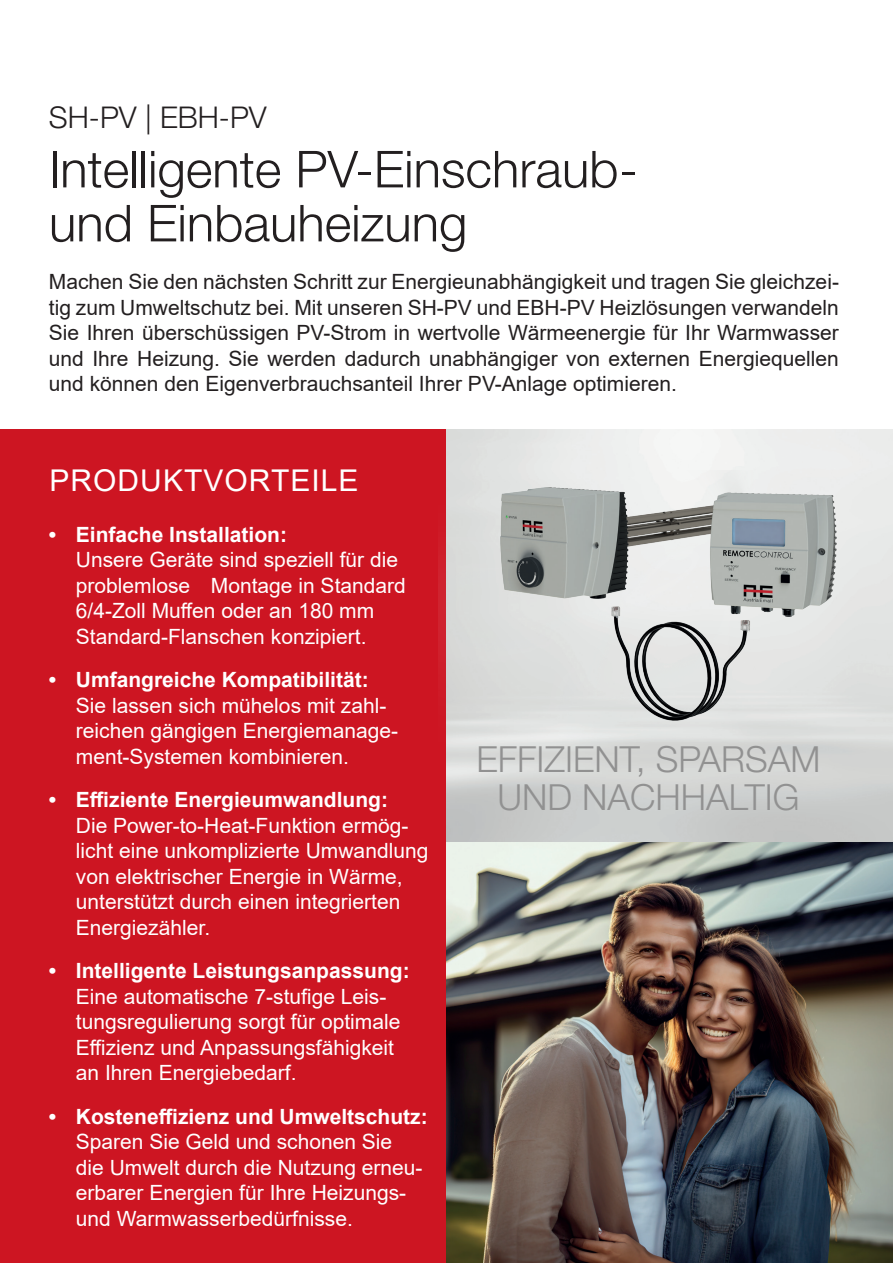
<style>
.page{position:relative;width:893px;height:1263px;background:#fff}
.page>*{position:absolute;margin:0;border:0;box-sizing:border-box;transform-origin:0 0}
.t1{font:300 51px "Helvetica Neue LT Std";color:#231f20}
.t2{font:300 36px "Helvetica Neue LT Std";color:#919191}
.t3{font:30px "Arial";letter-spacing:.035em;color:#fff}
.t4{font:300 30px "Helvetica Neue LT Std";color:#231f20}
.t5{font:21px/25.5px "Arial";color:#fff}
.t6{font:21px/25.5px "Arial";color:#231f20;text-align:justify}
.s1{font-weight:700}
</style>
<div class="page">
<div style="left:0;top:429px;width:446px;height:834px;background:#cd1522"></div>
<img style="left:438px;top:470px;width:442px;height:271px">
<img style="left:446px;top:842px;width:447px;height:421px">
<p class="t4" style="left:49px;top:99px;width:219px">SH-PV | EBH-PV</p>
<p class="t1" style="left:49px;top:138px;width:590px">Intelligente PV-Einschraub-</p>
<p class="t1" style="left:49px;top:192px;width:420px">und Einbauheizung</p>
<p class="t6" style="left:49px;top:269px;width:792px">Machen Sie den nächsten Schritt zur Energieunabhängigkeit und tragen Sie gleichzei&shy;tig zum Umweltschutz bei. Mit unseren SH-PV und EBH-PV Heizlösungen verwandeln Sie Ihren überschüssigen PV-Strom in wertvolle Wärmeenergie für Ihr Warmwasser und Ihre Heizung. Sie werden dadurch unabhängiger von externen Energiequellen und können den Eigenverbrauchsanteil Ihrer PV-Anlage optimieren.</p>
<p class="t3" style="left:49px;top:460px;width:311px">PRODUKTVORTEILE</p>
<p class="t5" style="left:76px;top:522px;width:331px;text-indent:-27px"><span class="s1">• Einfache Installation:<br></span>Unsere Geräte sind speziell für die problemlose Montage in Standard<br>6/4-Zoll Muffen oder an 180 mm<br>Standard-Flanschen konzipiert.</p>
<p class="t5" style="left:76px;top:667px;width:324px;text-indent:-27px"><span class="s1">• Umfangreiche Kompatibilität:<br></span>Sie lassen sich mühelos mit zahl&shy;reichen gängigen Energiemanage&shy;ment-Systemen kombinieren.</p>
<p class="t5" style="left:76px;top:787px;width:354px;text-indent:-27px"><span class="s1">• Effiziente Energieumwandlung:<br></span>Die Power-to-Heat-Funktion ermög&shy;licht eine unkomplizierte Umwandlung von elektrischer Energie in Wärme, unterstützt durch einen integrierten Energiezähler.</p>
<p class="t5" style="left:76px;top:958px;width:335px;text-indent:-27px"><span class="s1">• Intelligente Leistungsanpassung:<br></span>Eine automatische 7-stufige Leis&shy;tungsregulierung sorgt für optimale Effizienz und Anpassungsfähigkeit an Ihren Energiebedarf.</p>
<p class="t5" style="left:76px;top:1104px;width:353px;text-indent:-27px"><span class="s1">• Kosteneffizienz und Umweltschutz:<br></span>Sparen Sie Geld und schonen Sie<br>die Umwelt durch die Nutzung erneu&shy;erbarer Energien für Ihre Heizungs&shy;und Warmwasserbedürfnisse.</p>
<p class="t2" style="left:476px;top:737px;width:346px">EFFIZIENT, SPARSAM</p>
<p class="t2" style="left:497px;top:775px;width:304px">UND NACHHALTIG</p>
</div>
